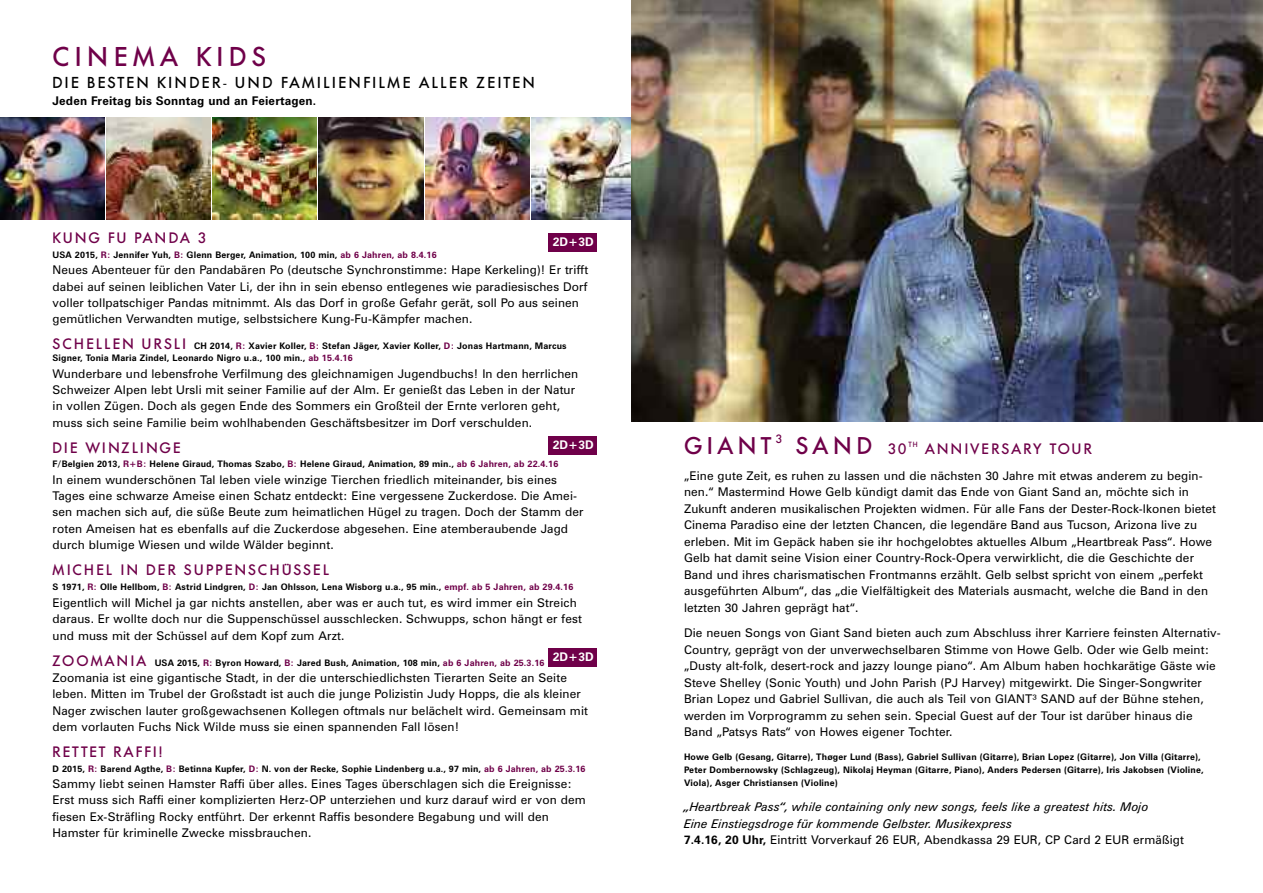
<style>
.page{position:relative;width:1263px;height:893px;background:#fff}
.page>*{position:absolute;margin:0;border:0;box-sizing:border-box;transform-origin:0 0}
.t1{font:500 27px "Futura BQ";letter-spacing:.21em;color:#6f0049}
.t2{font:500 24px "Futura BQ";letter-spacing:.17em;color:#6f0049}
.t3{font:500 15.75px "Futura BQ";letter-spacing:.135em;color:#000}
.t4{font:500 15px "Futura BQ";letter-spacing:.115em;color:#6f0049}
.t5{font:500 15px "Futura BQ";letter-spacing:.155em;color:#6f0049}
.t6{font:500 15px "Futura BQ";letter-spacing:.135em;color:#6f0049}
.t7{font:12px/16.4px "Zurich BT";letter-spacing:.01em;color:#000}
.t8{font:italic 12px/16.5px "Zurich BT";color:#000}
.t9{font:700 12px "Zurich BT";letter-spacing:.01em;color:#000}
.t10{font:700 12px "Zurich BT";letter-spacing:.01em;color:#fff}
.t11{font:500 12px "Futura BQ";color:#6f0049}
.t12{font:700 9px/12.8px "Zurich BT";letter-spacing:.015em;color:#000}
.t13{font:500 7.5px "Futura BQ";color:#6f0049}
.s1{color:#6f0049}
.s2{font-family:"Futura BQ";font-weight:500;font-size:15px;color:#6f0049}
.s3{font-size:15px}
.s4{font-weight:700;font-style:normal}
.s5{font-style:normal}
</style>
<div class="page">
<img style="left:0;top:117px;width:104px;height:102px">
<img style="left:106px;top:117px;width:104px;height:102px">
<img style="left:213px;top:117px;width:104px;height:102px">
<img style="left:319px;top:117px;width:104px;height:102px">
<img style="left:425px;top:117px;width:104px;height:102px">
<img style="left:531px;top:117px;width:100px;height:102px">
<div style="left:548px;top:436px;width:49px;height:19px;background:#6f0049"></div>
<div style="left:548px;top:233px;width:49px;height:19px;background:#6f0049"></div>
<div style="left:548px;top:648px;width:49px;height:19px;background:#6f0049"></div>
<img style="left:631px;top:0;width:632px;height:422px">
<h1 class="t1" style="left:53px;top:41px;width:215px">CINEMA KIDS</h1>
<h3 class="t3" style="left:53px;top:74px;width:484px">DIE BESTEN KINDER- UND FAMILIENFILME ALLER ZEITEN</h3>
<p class="t9" style="left:53px;top:96px;width:265px">Jeden Freitag bis Sonntag und an Feiertagen.</p>
<p class="t6" style="left:53px;top:230px;width:156px">KUNG FU PANDA 3</p>
<p class="t12" style="left:53px;top:249px;width:386px">USA 2015, <span class="s1">R:</span> Jennifer Yuh, <span class="s1">B:</span> Glenn Berger, Animation, 100 min, <span class="s1">ab 6 Jahren, ab 8.4.16</span></p>
<p class="t7" style="left:53px;top:263px;width:537px">Neues Abenteuer für den Pandabären Po (deutsche Synchronstimme: Hape Kerkeling)! Er trifft dabei auf seinen leiblichen Vater Li, der ihn in sein ebenso entlegenes wie paradiesisches Dorf voller tollpatschiger Pandas mitnimmt. Als das Dorf in große Gefahr gerät, soll Po aus seinen gemütlichen Verwandten mutige, selbstsichere Kung-Fu-Kämpfer machen.</p>
<p class="t12" style="left:53px;top:341px;width:516px;line-height:11.9px"><span class="s2">SCHE LLE N URSLI</span> CH 2014, <span class="s1">R:</span> Xavier Koller, <span class="s1">B:</span> Stefan Jäger, Xavier Koller, <span class="s1">D:</span> Jonas Hartmann, Marcus<br>Signer, Tonia Maria Zindel, Leonardo Nigro u.a., 100 min., <span class="s1">ab 15.4.16</span></p>
<p class="t7" style="left:53px;top:366px;width:527px">Wunderbare und lebensfrohe Verfilmung des gleichnamigen Jugendbuchs! In den herrlichen Schweizer Alpen lebt Ursli mit seiner Familie auf der Alm. Er genießt das Leben in der Natur in vollen Zügen. Doch als gegen Ende des Sommers ein Großteil der Ernte verloren geht, muss sich seine Familie beim wohlhabenden Geschäftsbesitzer im Dorf verschulden.</p>
<p class="t4" style="left:53px;top:439px;width:130px">DIE WINZLINGE</p>
<p class="t12" style="left:53px;top:459px;width:507px">F/Belgien 2013, <span class="s1">R+B:</span> Helene Giraud, Thomas Szabo, <span class="s1">B:</span> Helene Giraud, Animation, 89 min., <span class="s1">ab 6 Jahren, ab 22.4.16</span></p>
<p class="t7" style="left:53px;top:472px;width:533px">In einem wunderschönen Tal leben viele winzige Tierchen friedlich miteinander, bis eines Tages eine schwarze Ameise einen Schatz entdeckt: Eine vergessene Zuckerdose. Die Amei&shy;sen machen sich auf, die süße Beute zum heimatlichen Hügel zu tragen. Doch der Stamm der roten Ameisen hat es ebenfalls auf die Zuckerdose abgesehen. Eine atemberaubende Jagd durch blumige Wiesen und wilde Wälder beginnt.</p>
<p class="t5" style="left:53px;top:561px;width:279px">MICHEL IN DER SUPPENSCHÜSSEL</p>
<p class="t12" style="left:53px;top:581px;width:522px">S 1971, <span class="s1">R:</span> Olle Hellbom, <span class="s1">B:</span> Astrid Lindgren, <span class="s1">D:</span> Jan Ohlsson, Lena Wisborg u.a., 95 min., <span class="s1">empf. ab 5 Jahren, ab 29.4.16</span></p>
<p class="t7" style="left:52px;top:595px;width:531px">Eigentlich will Michel ja gar nichts anstellen, aber was er auch tut, es wird immer ein Streich daraus. Er wollte doch nur die Suppenschüssel ausschlecken. Schwupps, schon hängt er fest und muss mit der Schüssel auf dem Kopf zum Arzt.</p>
<p class="t12" style="left:53px;top:657px;width:493px"><span class="s2">ZOOMANIA</span> USA 2015, <span class="s1">R:</span> Byron Howard, <span class="s1">B:</span> Jared Bush, Animation, 108 min, <span class="s1">ab 6 Jahren, ab 25.3.16</span></p>
<p class="t7" style="left:52px;top:670px;width:537px">Zoomania ist eine gigantische Stadt, in der die unterschiedlichsten Tierarten Seite an Seite leben. Mitten im Trubel der Großstadt ist auch die junge Polizistin Judy Hopps, die als kleiner Nager zwischen lauter großgewachsenen Kollegen oftmals nur belächelt wird. Gemeinsam mit dem vorlauten Fuchs Nick Wilde muss sie einen spannenden Fall lösen!</p>
<p class="t4" style="left:53px;top:743px;width:112px">RETTET RAFFI!</p>
<p class="t12" style="left:53px;top:763px;width:535px">D 2015, <span class="s1">R:</span> Barend Agthe, <span class="s1">B:</span> Betinna Kupfer, <span class="s1">D:</span> N. von der Recke, Sophie Lindenberg u.a., 97 min, <span class="s1">ab 6 Jahren, ab 25.3.16</span></p>
<p class="t7" style="left:52px;top:777px;width:535px">Sammy liebt seinen Hamster Raffi über alles. Eines Tages überschlagen sich die Ereignisse:<br>Erst muss sich Raffi einer komplizierten Herz-OP unterziehen und kurz darauf wird er von dem fiesen Ex-Sträfling Rocky entführt. Der erkennt Raffis besondere Begabung und will den Hamster für kriminelle Zwecke missbrauchen.</p>
<p class="t10" style="left:553px;top:238px;width:43px">2D+3D</p>
<p class="t10" style="left:553px;top:441px;width:43px">2D+3D</p>
<p class="t10" style="left:553px;top:653px;width:43px">2D+3D</p>
<h2 class="t2" style="left:684px;top:433px;width:89px">GIANT</h2>
<p class="t11" style="left:776px;top:432px;width:8px">3</p>
<h2 class="t2" style="left:796px;top:433px;width:112px">SAND <span class="s3">30</span></h2>
<p class="t13" style="left:908px;top:440px;width:11px">TH</p>
<p class="t4" style="left:925px;top:441px;width:169px">ANNIVERSARY TOUR</p>
<p class="t7" style="left:684px;top:468px;width:534px">„Eine gute Zeit, es ruhen zu lassen und die nächsten 30 Jahre mit etwas anderem zu begin&shy;nen.“ Mastermind Howe Gelb kündigt damit das Ende von Giant Sand an, möchte sich in Zukunft anderen musikalischen Projekten widmen. Für alle Fans der Dester-Rock-Ikonen bietet Cinema Paradiso eine der letzten Chancen, die legendäre Band aus Tucson, Arizona live zu erleben. Mit im Gepäck haben sie ihr hochgelobtes aktuelles Album „Heartbreak Pass“. Howe Gelb hat damit seine Vision einer Country-Rock-Opera verwirklicht, die die Geschichte der Band und ihres charismatischen Frontmanns erzählt. Gelb selbst spricht von einem „perfekt ausgeführten Album“, das „die Vielfältigkeit des Materials ausmacht, welche die Band in den letzten 30 Jahren geprägt hat“.</p>
<p class="t7" style="left:684px;top:626px;width:538px">Die neuen Songs von Giant Sand bieten auch zum Abschluss ihrer Karriere feinsten Alternativ-Country, geprägt von der unverwechselbaren Stimme von Howe Gelb. Oder wie Gelb meint: „Dusty alt-folk, desert-rock and jazzy lounge piano“. Am Album haben hochkarätige Gäste wie Steve Shelley (Sonic Youth) und John Parish (PJ Harvey) mitgewirkt. Die Singer-Songwriter Brian Lopez und Gabriel Sullivan, die auch als Teil von GIANT³ SAND auf der Bühne stehen, werden im Vorprogramm zu sehen sein. Special Guest auf der Tour ist darüber hinaus die Band „Patsys Rats“ von Howes eigener Tochter.</p>
<p class="t12" style="left:684px;top:751px;width:521px">Howe Gelb (Gesang, Gitarre), Thøger Lund (Bass), Gabriel Sullivan (Gitarre), Brian Lopez (Gitarre), Jon Villa (Gitarre),<br>Peter Dombernowsky (Schlagzeug), Nikolaj Heyman (Gitarre, Piano), Anders Pedersen (Gitarre), Iris Jakobsen (Violine,<br>Viola), Asger Christiansen (Violine)</p>
<p class="t8" style="left:684px;top:800px;width:501px">„Heartbreak Pass“, while containing only new songs, feels like a greatest hits. Mojo<br>Eine Einstiegsdroge für kommende Gelbster. Musikexpress<br><span class="s4">7.4.16, 20 Uhr,</span> <span class="s5">Eintritt Vorverkauf 26 EUR, Abendkassa 29 EUR, CP Card 2 EUR ermäßigt</span></p>
</div>
